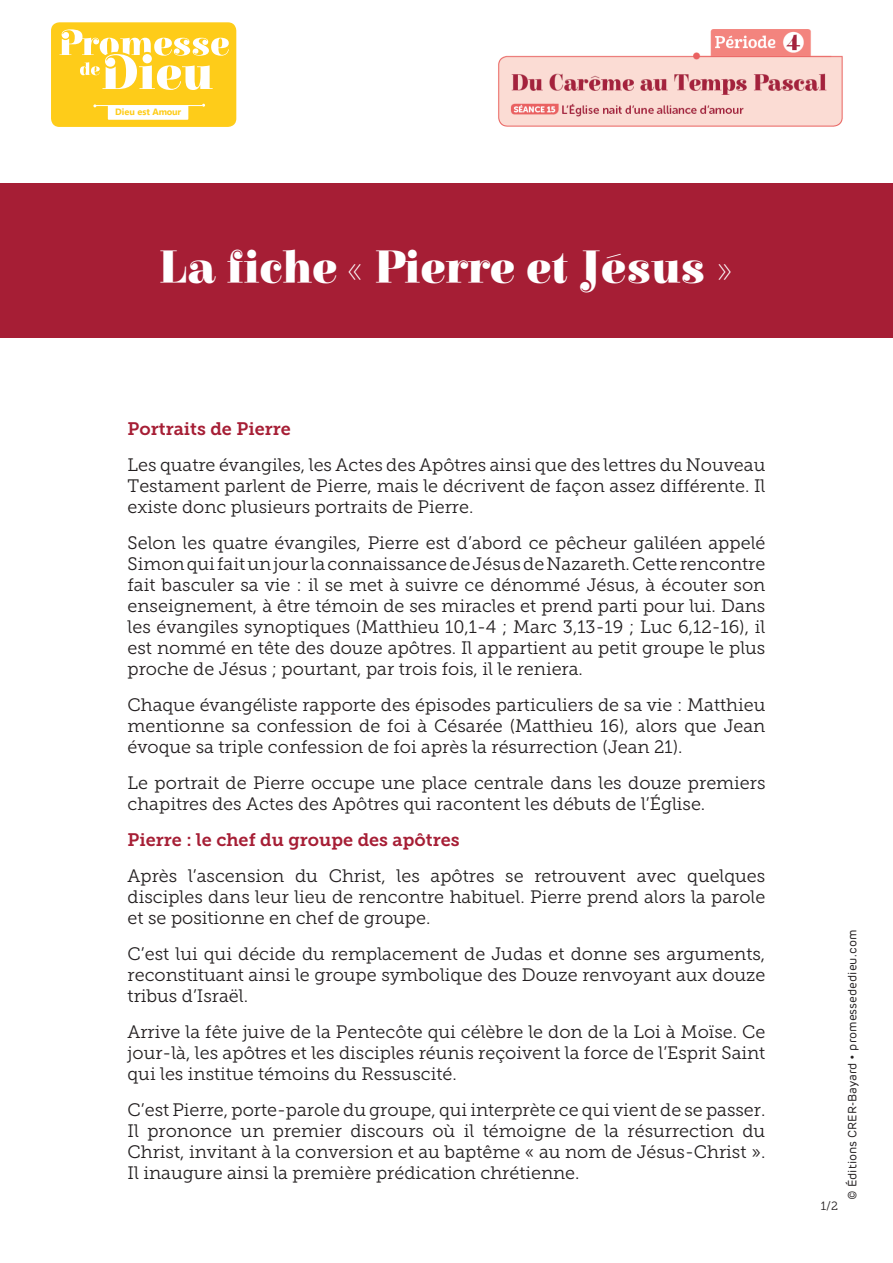
<style>
.page{position:relative;width:893px;height:1263px;background:#fff}
.page>*{position:absolute;margin:0;border:0;box-sizing:border-box;transform-origin:0 0}
.t1{font:900 46.5px "Elsie";color:#fff}
.t2{font:18px/21px "Museo Slab 300";color:#231f20;text-align:justify}
.t3{font:18px "Museo Slab 700";color:#a61e35}
.t4{font:12px "Rubrik";color:#231f20}
.t5{font:12px "Museo Slab 300";color:#231f20}
.t6{font:700 9.15px "Gadugi";color:#fecc19}
</style>
<div class="page">
<div style="left:0;top:183px;width:893px;height:155px;background:#a61e35"></div>
<div style="left:51px;top:22px;width:185px;height:105px;background:#fecc19;border-radius:8px"></div>
<svg style="left:59px;top:29px;width:170px;height:61px"></svg>
<div style="left:108px;top:105px;width:80px;height:15px;background:#fff"></div>
<hr style="left:95px;top:105px;width:107px;height:1px;background:#fff">
<img style="left:498px;top:29px;width:345px;height:98px">
<p class="t6" style="left:115px;top:106px;width:68px">Dieu est Amour</p>
<h1 class="t1" style="left:159px;top:242px;width:573px">La fiche « Pierre et Jésus »</h1>
<p class="t3" style="left:128px;top:418px;width:165px">Portraits de Pierre</p>
<p class="t2" style="left:128px;top:454px;width:639px">Les quatre évangiles, les Actes des Apôtres ainsi que des lettres du Nouveau Testament parlent de Pierre, mais le décrivent de façon assez différente. Il existe donc plusieurs portraits de Pierre.</p>
<p class="t2" style="left:128px;top:532px;width:639px">Selon les quatre évangiles, Pierre est d’abord ce pêcheur galiléen appelé Simon qui fait un jour la connaissance de Jésus de Nazareth. Cette rencontre fait basculer sa vie : il se met à suivre ce dénommé Jésus, à écouter son enseignement, à être témoin de ses miracles et prend parti pour lui. Dans les évangiles synoptiques (Matthieu 10,1-4 ; Marc 3,13-19 ; Luc 6,12-16), il est nommé en tête des douze apôtres. Il appartient au petit groupe le plus proche de Jésus ; pourtant, par trois fois, il le reniera.</p>
<p class="t2" style="left:128px;top:694px;width:639px">Chaque évangéliste rapporte des épisodes particuliers de sa vie : Matthieu mentionne sa confession de foi à Césarée (Matthieu 16), alors que Jean évoque sa triple confession de foi après la résurrection (Jean 21).</p>
<p class="t2" style="left:128px;top:772px;width:639px">Le portrait de Pierre occupe une place centrale dans les douze premiers chapitres des Actes des Apôtres qui racontent les débuts de l’Église.</p>
<p class="t3" style="left:128px;top:829px;width:334px">Pierre : le chef du groupe des apôtres</p>
<p class="t2" style="left:128px;top:865px;width:639px">Après l’ascension du Christ, les apôtres se retrouvent avec quelques disciples dans leur lieu de rencontre habituel. Pierre prend alors la parole et se positionne en chef de groupe.</p>
<p class="t2" style="left:128px;top:943px;width:639px">C’est lui qui décide du remplacement de Judas et donne ses arguments, reconstituant ainsi le groupe symbolique des Douze renvoyant aux douze tribus d’Israël.</p>
<p class="t2" style="left:128px;top:1021px;width:639px">Arrive la fête juive de la Pentecôte qui célèbre le don de la Loi à Moïse. Ce jour-là, les apôtres et les disciples réunis reçoivent la force de l’Esprit Saint qui les institue témoins du Ressuscité.</p>
<p class="t2" style="left:128px;top:1099px;width:639px">C’est Pierre, porte-parole du groupe, qui interprète ce qui vient de se passer.<br>Il prononce un premier discours où il témoigne de la résurrection du Christ, invitant à la conversion et au baptême « au nom de Jésus-Christ ».<br>Il inaugure ainsi la première prédication chrétienne.</p>
<p class="t5" style="left:821px;top:1199px;width:19px">1/2</p>
<p class="t4" style="left:845px;top:1200px;width:272px;rotate:-90deg">© Éditions CRER-Bayard • promessededieu.com</p>
</div>
